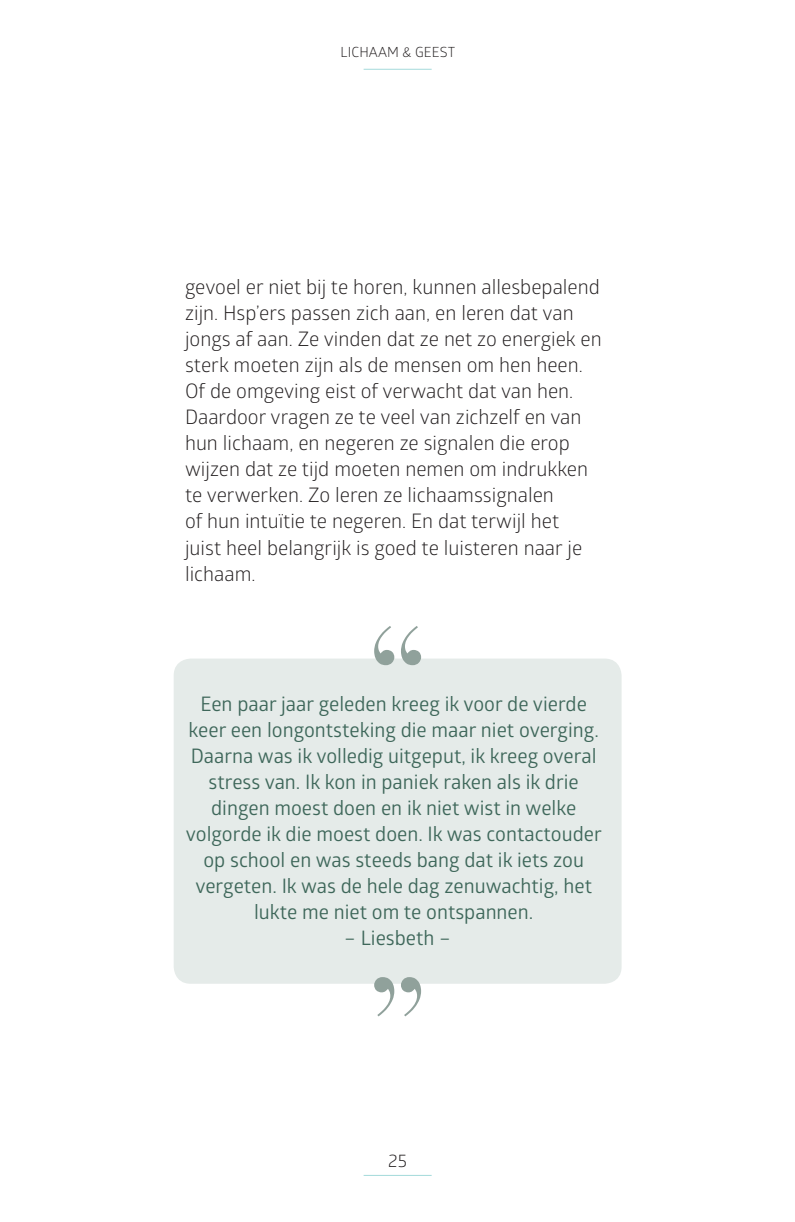
<style>
.page{position:relative;width:795px;height:1222px;background:#fff}
.page>*{position:absolute;margin:0;border:0;box-sizing:border-box;transform-origin:0 0}
.t1{font:20px/26px "Glober";color:#231f20}
.t2{font:20px/26px "Glober";color:#3e675a;text-align:center}
.t3{font:18px "Glober";color:#231f20}
.t4{font:14px "Glober";letter-spacing:.01em;color:#231f20}
</style>
<div class="page">
<hr style="left:364px;top:69px;width:68px;height:1px;background:#a4dadb">
<hr style="left:364px;top:1174px;width:68px;height:1px;background:#a4dadb">
<div style="left:174px;top:658px;width:448px;height:325px;background:#e5ebe9;border-radius:17px"></div>
<svg style="left:374px;top:977px;width:47px;height:39px"></svg>
<svg style="left:374px;top:626px;width:47px;height:39px"></svg>
<p class="t4" style="left:340px;top:42px;width:116px">LICHAAM &amp; GEEST</p>
<p class="t1" style="left:185px;top:273px;width:418px">gevoel er niet bij te horen, kunnen allesbepalend zijn. Hsp’ers passen zich aan, en leren dat van jongs af aan. Ze vinden dat ze net zo energiek en sterk moeten zijn als de mensen om hen heen.<br>Of de omgeving eist of verwacht dat van hen.<br>Daardoor vragen ze te veel van zichzelf en van hun lichaam, en negeren ze signalen die erop wijzen dat ze tijd moeten nemen om indrukken te verwerken. Zo leren ze lichaamssignalen<br>of hun intuïtie te negeren. En dat terwijl het<br>juist heel belangrijk is goed te luisteren naar je lichaam.</p>
<p class="t2" style="left:186px;top:689px;width:417px">Een paar jaar geleden kreeg ik voor de vierde keer een longontsteking die maar niet overging.<br>Daarna was ik volledig uitgeput, ik kreeg overal stress van. Ik kon in paniek raken als ik drie dingen moest doen en ik niet wist in welke volgorde ik die moest doen. Ik was contactouder op school en was steeds bang dat ik iets zou vergeten. Ik was de hele dag zenuwachtig, het lukte me niet om te ontspannen.</p>
<p class="t2" style="left:344px;top:923px;width:108px">– Liesbeth –</p>
<p class="t3" style="left:388px;top:1147px;width:20px">25</p>
</div>
